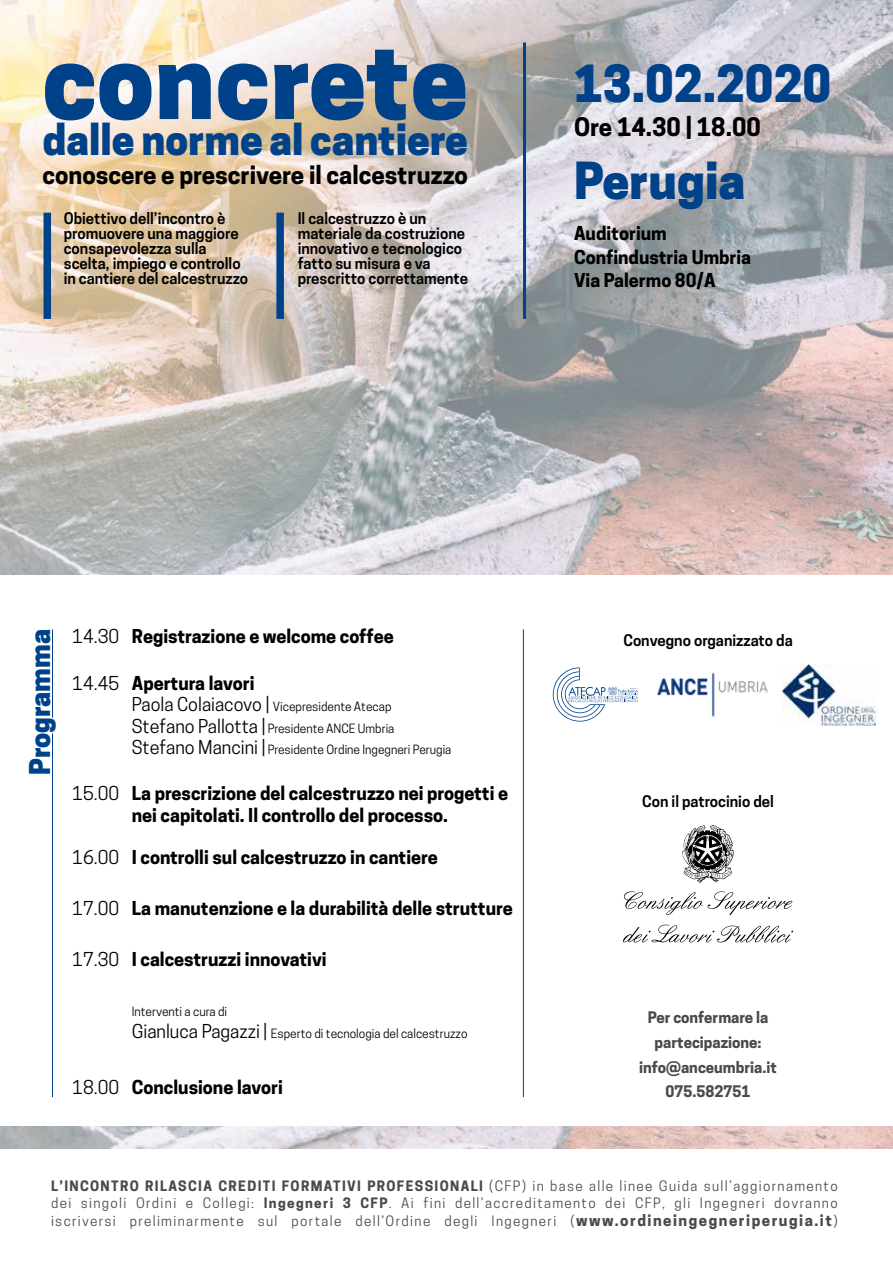
<style>
.page{position:relative;width:893px;height:1263px;background:#fff}
.page>*{position:absolute;margin:0;border:0;box-sizing:border-box;transform-origin:0 0}
.t1{font:800 102px "Cooper Hewitt";letter-spacing:.005em;color:#004289}
.t2{font:800 48px "Cooper Hewitt";color:#004289}
.t3{font:800 40.5px "Cooper Hewitt";color:#004289}
.t4{font:800 27px "Cooper Hewitt";color:#004289}
.t5{font:700 24px "Cooper Hewitt";color:#000}
.t6{font:700 18px/23.5px "Cooper Hewitt";color:#000}
.t7{font:600 15px/15px "Cooper Hewitt";color:#000}
.t8{font:700 15px/24.6px "Cooper Hewitt";color:#4a4a49;text-align:center}
.t9{font:13.5px/16.2px "Cooper Hewitt";letter-spacing:.1em;color:#4a4a49}
.t10{font:12px/21.6px "Cooper Hewitt";color:#000}
.s1{font-weight:400}
.s2{font-size:18px}
.s3{font-weight:700}
.s4{font-weight:700;font-size:15px}
</style>
<div class="page">
<img style="left:0;top:0;width:893px;height:574px">
<div style="left:44px;top:213px;width:7px;height:106px;background:#004289"></div>
<div style="left:276px;top:213px;width:8px;height:106px;background:#004289"></div>
<img style="left:0;top:1127px;width:893px;height:21px">
<hr style="left:523px;top:43px;width:3px;height:276px;background:#004289">
<hr style="left:52px;top:629px;width:1px;height:468px;background:#004289">
<hr style="left:523px;top:629px;width:1px;height:468px;background:#004289">
<svg style="left:553px;top:667px;width:85px;height:55px"></svg>
<img style="left:657px;top:672px;width:111px;height:45px">
<img style="left:782px;top:664px;width:94px;height:61px">
<svg style="left:682px;top:825px;width:52px;height:57px"></svg>
<svg style="left:624px;top:891px;width:168px;height:24px"></svg>
<svg style="left:623px;top:925px;width:170px;height:17px"></svg>
<h1 class="t1" style="left:43px;top:20px;width:427px">concrete</h1>
<h3 class="t3" style="left:43px;top:116px;width:427px">dalle norme al cantiere</h3>
<h3 class="t5" style="left:43px;top:161px;width:427px">conoscere e prescrivere il calcestruzzo</h3>
<p class="t7" style="left:64px;top:211px;width:186px">Obiettivo dell’incontro è promuovere una maggiore consapevolezza sulla scelta, impiego e controllo in cantiere del calcestruzzo</p>
<p class="t7" style="left:298px;top:211px;width:172px">Il calcestruzzo è un materiale da costruzione innovativo e tecnologico fatto su misura e va prescritto correttamente</p>
<h2 class="t2" style="left:574px;top:55px;width:259px">13.02.2020</h2>
<h3 class="t5" style="left:574px;top:113px;width:188px">Ore 14.30 | 18.00</h3>
<h2 class="t2" style="left:574px;top:153px;width:173px">Perugia</h2>
<p class="t6" style="left:574px;top:221px;width:179px">Auditorium<br>Confindustria Umbria<br>Via Palermo 80/A</p>
<h3 class="t4" style="left:24px;top:774px;width:147px;rotate:-90deg">Programma</h3>
<p class="t6" style="left:72px;top:624px;width:323px"><span class="s1">14.30</span> Registrazione e welcome coffee</p>
<p class="t6" style="left:72px;top:671px;width:184px"><span class="s1">14.45</span> Apertura lavori</p>
<p class="t10" style="left:132px;top:696px;width:321px"><span class="s2">Paola Colaiacovo |</span> Vicepresidente Atecap<br><span class="s2">Stefano Pallotta |</span> Presidente ANCE Umbria<br><span class="s2">Stefano Mancini |</span> Presidente Ordine Ingegneri Perugia</p>
<p class="t6" style="left:72px;top:783px;width:437px;line-height:21.6px;text-align:center"><span class="s1">15.00</span> La prescrizione del calcestruzzo nei progetti e nei capitolati. Il controllo del processo.</p>
<p class="t6" style="left:72px;top:845px;width:367px"><span class="s1">16.00</span> I controlli sul calcestruzzo in cantiere</p>
<p class="t6" style="left:72px;top:896px;width:442px"><span class="s1">17.00</span> La manutenzione e la durabilità delle strutture</p>
<p class="t6" style="left:72px;top:947px;width:256px"><span class="s1">17.30</span> I calcestruzzi innovativi</p>
<p class="t10" style="left:132px;top:1001px;width:337px">Interventi a cura di<br><span class="s2">Gianluca Pagazzi |</span> Esperto di tecnologia del calcestruzzo</p>
<p class="t6" style="left:72px;top:1075px;width:212px"><span class="s1">18.00</span> Conclusione lavori</p>
<p class="t7" style="left:623px;top:632px;width:171px">Convegno organizzato da</p>
<p class="t7" style="left:642px;top:793px;width:133px">Con il patrocinio del</p>
<p class="t8" style="left:639px;top:1005px;width:139px">Per confermare la partecipazione: info@anceumbria.it<br>075.582751</p>
<p class="t9" style="left:51px;top:1178px;width:788px"><span class="s3">L’INCONTRO RILASCIA CREDITI FORMATIVI PROFESSIONALI</span> (CFP) in base alle linee Guida sull’aggiornamento dei singoli Ordini e Collegi: <span class="s3">Ingegneri 3 CFP</span>. Ai fini dell’accreditamento dei CFP, gli Ingegneri dovranno</p>
<p class="t9" style="left:51px;top:1212px;width:788px">iscriversi preliminarmente sul portale dell’Ordine degli Ingegneri (<span class="s4">www.ordineingegneriperugia.it</span>)</p>
</div>
